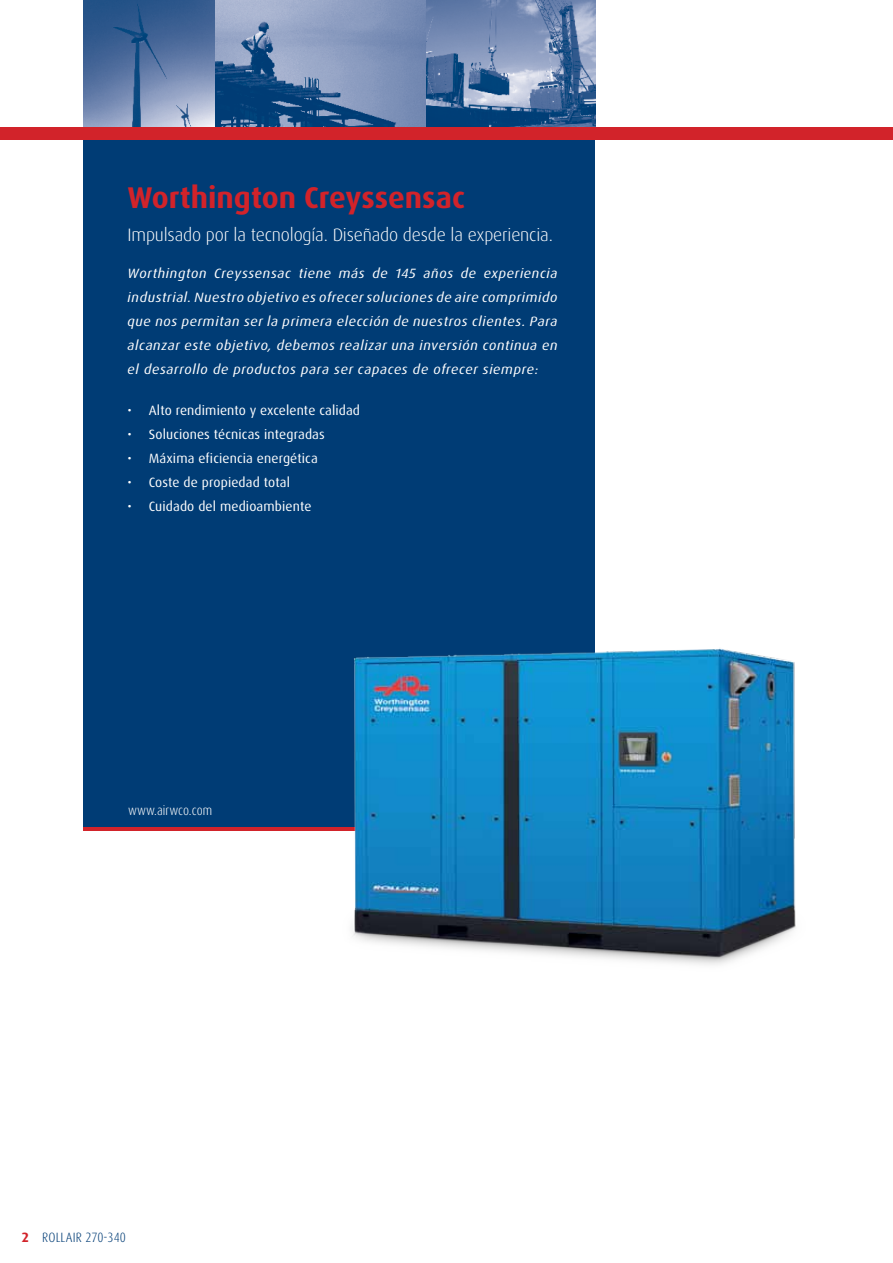
<style>
.page{position:relative;width:893px;height:1263px;background:#fff}
.page>*{position:absolute;margin:0;border:0;box-sizing:border-box;transform-origin:0 0}
.t1{font:700 30px "Dax Pro";color:#d2232a}
.t2{font:300 18px "Dax Pro";letter-spacing:-.01em;color:#fff}
.t3{font:italic 13.5px/24px "Dax Pro";letter-spacing:.04em;color:#fff;text-align:justify;scale:1.05 1}
.t4{font:13.5px "Dax Pro";letter-spacing:.01em;color:#fff}
.t5{font:300 condensed 13.5px "Dax Pro";letter-spacing:.005em;color:#003c75}
.t6{font:300 condensed 13.5px "Dax Pro";color:#fff}
.s1{font-weight:700;font-stretch:normal;color:#d2232a}
</style>
<div class="page">
<div style="left:84px;top:0;width:511px;height:827px;background:#003c75"></div>
<hr style="left:84px;top:827px;width:511px;height:4px;background:#d2232a">
<img style="left:84px;top:0;width:340px;height:128px">
<img style="left:424px;top:0;width:171px;height:128px">
<div style="left:0;top:128px;width:893px;height:12px;background:#d2232a"></div>
<img style="left:352px;top:648px;width:444px;height:317px">
<h1 class="t1" style="left:128px;top:178px;width:339px">Worthington Creyssensac</h1>
<h2 class="t2" style="left:128px;top:223px;width:427px">Impulsado por la tecnología. Diseñado desde la experiencia.</h2>
<p class="t3" style="left:128px;top:261px;width:411px">Worthington Creyssensac tiene más de 145 años de experiencia industrial. Nuestro objetivo es ofrecer soluciones de aire comprimido que nos permitan ser la primera elección de nuestros clientes. Para alcanzar este objetivo, debemos realizar una inversión continua en el desarrollo de productos para ser capaces de ofrecer siempre:</p>
<p class="t4" style="left:128px;top:401px;width:234px">• Alto rendimiento y excelente calidad</p>
<p class="t4" style="left:128px;top:425px;width:199px">• Soluciones técnicas integradas</p>
<p class="t4" style="left:128px;top:449px;width:192px">• Máxima eficiencia energética</p>
<p class="t4" style="left:128px;top:473px;width:164px">• Coste de propiedad total</p>
<p class="t4" style="left:128px;top:497px;width:185px">• Cuidado del medioambiente</p>
<p class="t6" style="left:128px;top:802px;width:86px">www.airwco.com</p>
<p class="t5" style="left:22px;top:1228px;width:106px"><span class="s1">2</span> Rollair 270-340</p>
</div>
